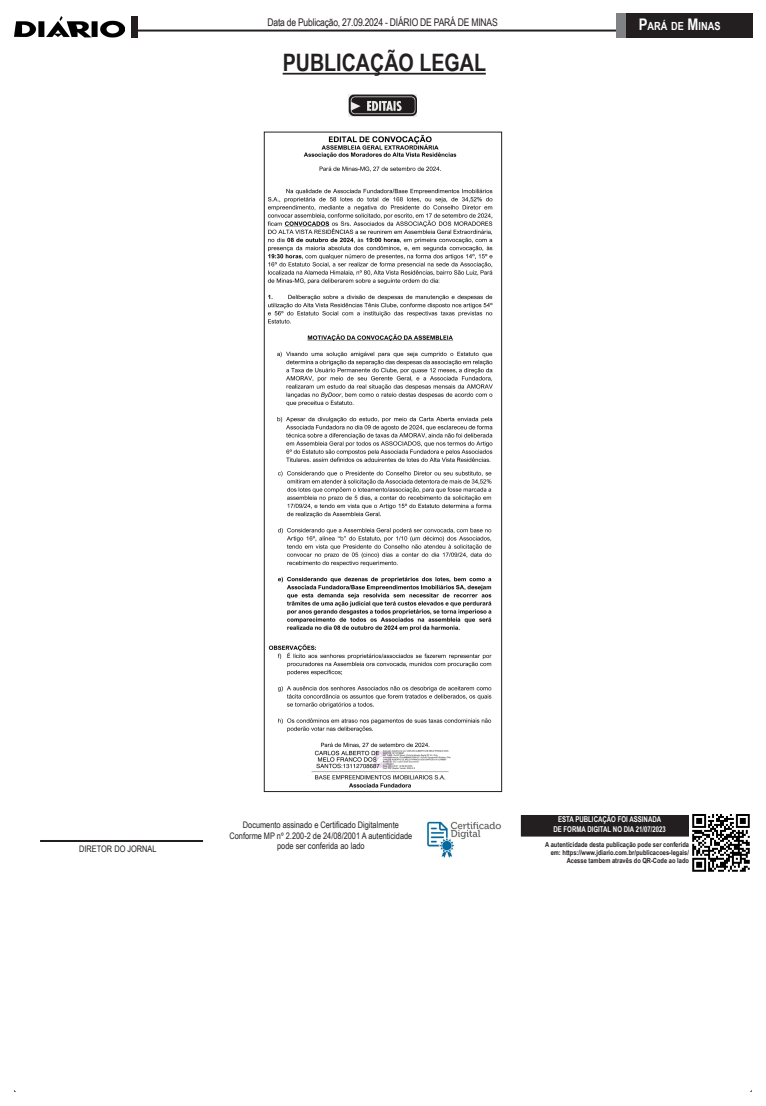
<style>
.page{position:relative;width:766px;height:1106px;background:#fff}
.page>*{position:absolute;margin:0;border:0;box-sizing:border-box;transform-origin:0 0}
.t1{font:700 24px "Arial Narrow";color:#231f20}
.t2{font:700 11.2px "Arial Narrow";color:#fff}
.t3{font:10.6px "Arial Narrow";letter-spacing:-.02em;color:#231f20}
.t4{font:9px/10.8px "Arial Narrow";color:#231f20;text-align:center}
.t5{font:700 8px "Arial Narrow";color:#fff;scale:.93 1}
.t6{font:700 7px/8.4px "Arial Narrow";color:#231f20;text-align:right}
.s1{font-size:16px}
</style>
<div class="page">
<hr style="left:134px;top:30px;width:497px;height:2px;background:#231f20">
<div style="left:131px;top:16px;width:6px;height:22px;background:#231f20"></div>
<div style="left:625px;top:14px;width:127px;height:24px;background:#231f20"></div>
<div style="left:615px;top:14px;width:10px;height:24px;background:#808285"></div>
<img style="left:15px;top:16px;width:109px;height:22px">
<hr style="left:282px;top:73px;width:203px;height:2px;background:#231f20">
<div style="left:521px;top:815px;width:171px;height:21px;background:#231f20"></div>
<div style="left:40px;top:840px;width:163px;height:2px;border:1px solid #231f20"></div>
<img style="left:427px;top:821px;width:75px;height:37px">
<img style="left:689px;top:814px;width:61px;height:58px">
<img style="left:348px;top:95px;width:68px;height:21px">
<img style="left:267px;top:135px;width:226px;height:653px">
<div style="left:264px;top:132px;width:238px;height:660px;border:1px solid #231f20"></div>
<p class="t3" style="left:267px;top:14px;width:232px">Data de Publicação, 27.09.2024 - DIÁRIO DE PARÁ DE MINAS</p>
<p class="t2" style="left:638px;top:18px;width:83px"><span class="s1">P</span>ARÁ DE <span class="s1">M</span>INAS</p>
<p class="t1" style="left:282px;top:45px;width:205px">PUBLICAÇÃO LEGAL</p>
<p class="t4" style="left:79px;top:843px;width:79px">DIRETOR DO JORNAL</p>
<p class="t5" style="left:558px;top:813px;width:112px">ESTA PUBLICAÇÃO FOI ASSINADA</p>
<p class="t5" style="left:553px;top:823px;width:122px">DE FORMA DIGITAL NO DIA 21/07/2023</p>
<p class="t4" style="left:243px;top:819px;width:157px">Documento assinado e Certificado Digitalmente</p>
<p class="t4" style="left:229px;top:829px;width:184px">Conforme MP nº 2.200-2 de 24/08/2001 A autenticidade pode ser conferida ao lado</p>
<p class="t6" style="left:545px;top:839px;width:145px">A autenticidade desta publicação pode ser conferida em: https://www.jdiario.com.br/publicacoes-legais/<br>Acesse tambem atravês do QR-Code ao lado</p>
</div>
